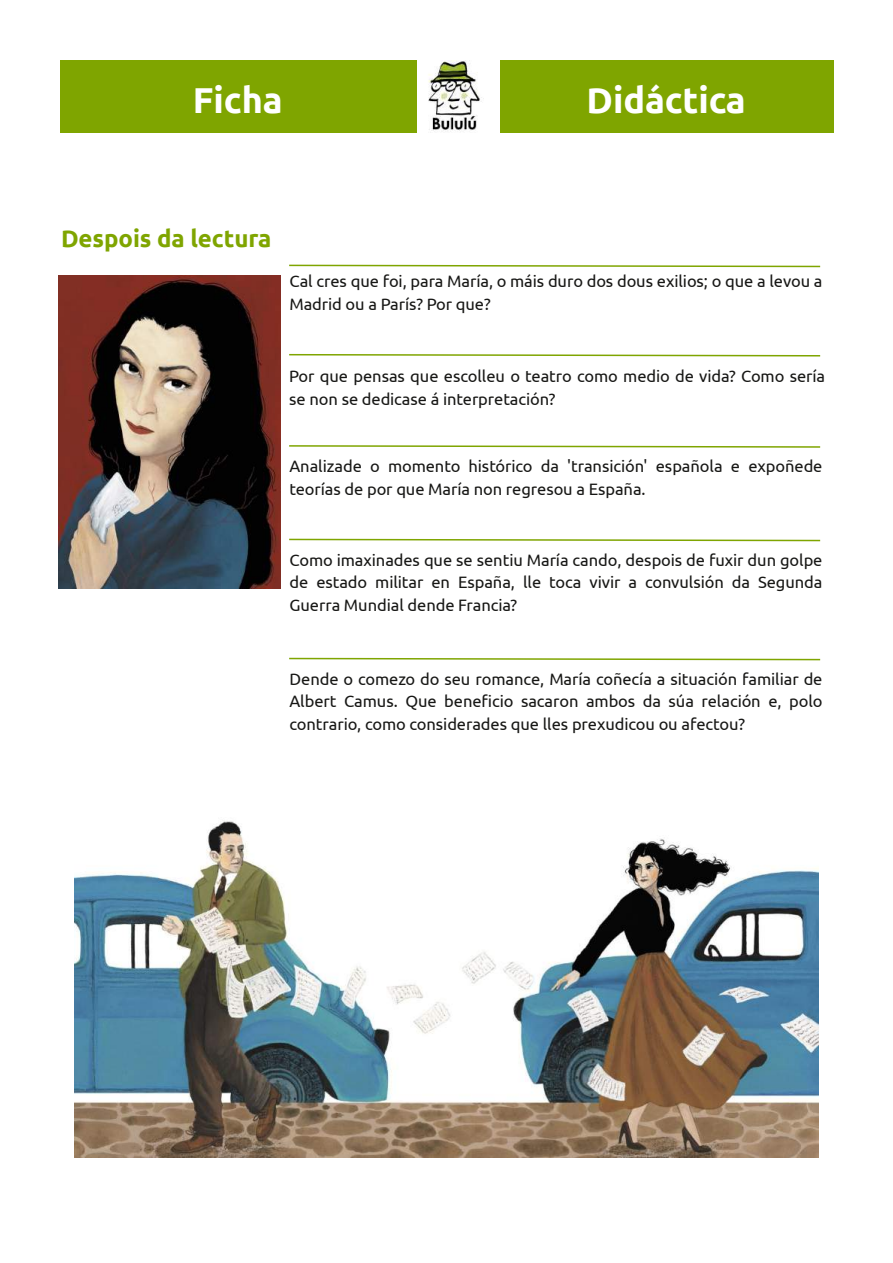
<style>
.page{position:relative;width:893px;height:1263px;background:#fff}
.page>*{position:absolute;margin:0;border:0;box-sizing:border-box;transform-origin:0 0}
.t1{font:700 36px "Ubuntu";letter-spacing:-.005em;color:#fff}
.t2{font:700 24px "Ubuntu";letter-spacing:-.005em;color:#7fa500}
.t3{font:16.5px/22.5px "Ubuntu";letter-spacing:-.005em;color:#171715}
</style>
<div class="page">
<svg style="left:289px;top:264px;width:532px;height:4px"></svg>
<svg style="left:289px;top:353px;width:532px;height:4px"></svg>
<svg style="left:289px;top:445px;width:532px;height:3px"></svg>
<svg style="left:289px;top:538px;width:532px;height:4px"></svg>
<svg style="left:289px;top:657px;width:532px;height:4px"></svg>
<img style="left:58px;top:276px;width:223px;height:312px">
<img style="left:428px;top:61px;width:56px;height:71px">
<div style="left:61px;top:61px;width:356px;height:72px;background:#7fa500"></div>
<div style="left:500px;top:61px;width:334px;height:72px;background:#7fa500"></div>
<img style="left:74px;top:821px;width:745px;height:337px">
<h1 class="t1" style="left:193px;top:80px;width:91px">Ficha</h1>
<h1 class="t1" style="left:587px;top:80px;width:161px">Didáctica</h1>
<h2 class="t2" style="left:61px;top:225px;width:212px">Despois da lectura</h2>
<p class="t3" style="left:289px;top:270px;width:534px">Cal cres que foi, para María, o máis duro dos dous exilios; o que a levou a<br>Madrid ou a París? Por que?</p>
<p class="t3" style="left:289px;top:365px;width:537px">Por que pensas que escolleu o teatro como medio de vida? Como sería se non se dedicase á interpretación?</p>
<p class="t3" style="left:289px;top:455px;width:534px">Analizade o momento histórico da 'transición' española e expoñede teorías de por que María non regresou a España.</p>
<p class="t3" style="left:289px;top:548px;width:534px;text-align:justify">Como imaxinades que se sentiu María cando, despois de fuxir dun golpe de estado militar en España, lle toca vivir a convulsión da Segunda Guerra Mundial dende Francia?</p>
<p class="t3" style="left:289px;top:667px;width:535px;text-align:justify">Dende o comezo do seu romance, María coñecía a situación familiar de Albert Camus. Que beneficio sacaron ambos da súa relación e, polo contrario, como considerades que lles prexudicou ou afectou?</p>
</div>
